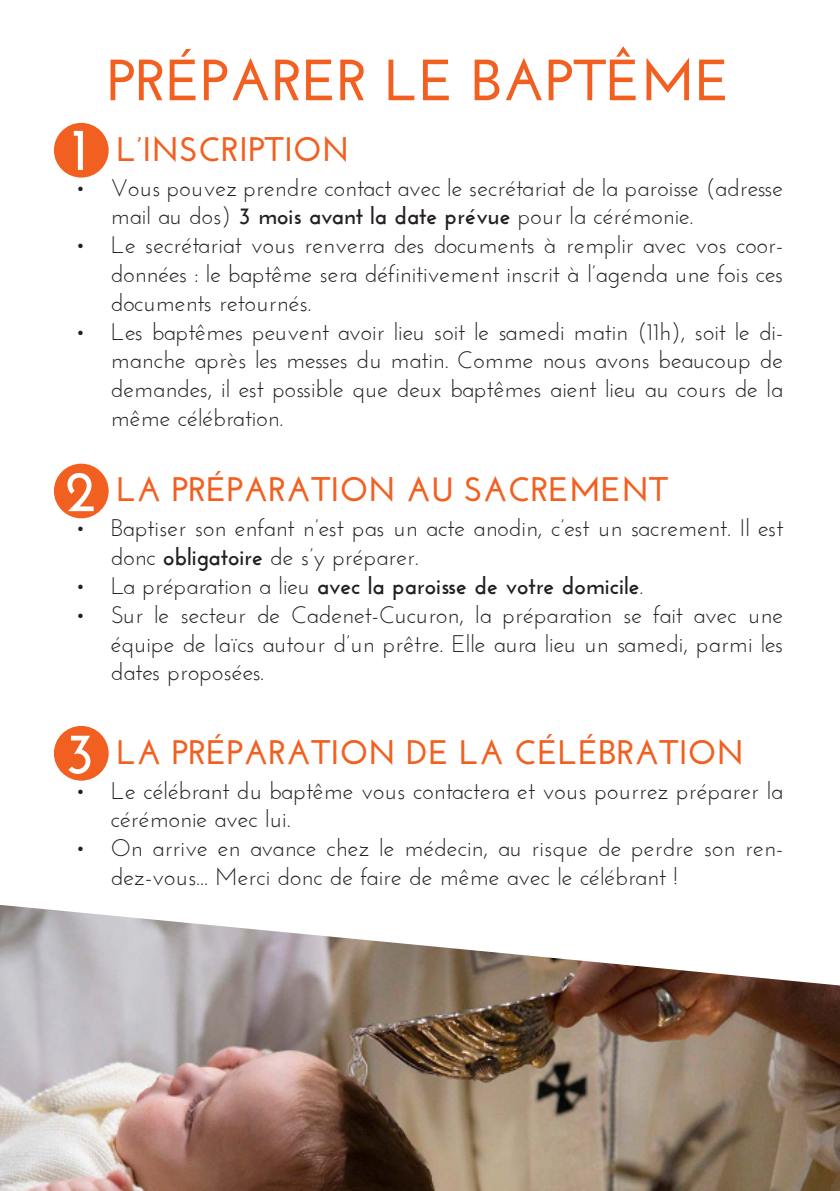
<style>
.page{position:relative;width:840px;height:1191px;background:#fff}
.page>*{position:absolute;margin:0;border:0;box-sizing:border-box;transform-origin:0 0}
.t1{font:700 60px "Josefin Sans";color:#fff}
.t2{font:700 58px "Josefin Sans";color:#f26021}
.t3{font:700 58px "Josefin Sans";color:#fff}
.t4{font:700 34px "Josefin Sans";color:#f26021}
.t5{font:24px/28.8px "Josefin Sans";color:#231f20}
.t6{font:700 24px "Josefin Sans";color:#231f20}
.s1{font-weight:700}
.s2{font-weight:400}
</style>
<div class="page">
<div style="left:54px;top:123px;width:55px;height:55px;background:#f26021;border-radius:50%"></div>
<div style="left:54px;top:463px;width:55px;height:55px;background:#f26021;border-radius:50%"></div>
<div style="left:54px;top:726px;width:55px;height:54px;background:#f26021;border-radius:50%"></div>
<img style="left:0;top:905px;width:839px;height:286px">
<p class="t2" style="left:107px;top:46px;width:624px">PRÉPARER LE BAPTÊME</p>
<p class="t1" style="left:72px;top:114px;width:18px">1</p>
<p class="t4" style="left:116px;top:129px;width:234px">L’INSCRIPTION</p>
<p class="t5" style="left:111px;top:173px;width:673px;text-indent:-36px">• Vous pouvez prendre contact avec le secrétariat de la paroisse (adresse mail au dos) <span class="s1">3 mois avant la date prévue</span> pour la cérémonie.</p>
<p class="t5" style="left:111px;top:230px;width:673px;text-align:justify;text-indent:-36px">• Le secrétariat vous renverra des documents à remplir avec vos coor&shy;données : le baptême sera définitivement inscrit à l’agenda une fois ces documents retournés.</p>
<p class="t5" style="left:111px;top:317px;width:673px;text-align:justify;text-indent:-36px">• Les baptêmes peuvent avoir lieu soit le samedi matin (11h), soit le di&shy;manche après les messes du matin. Comme nous avons beaucoup de demandes, il est possible que deux baptêmes aient lieu au cours de la même célébration.</p>
<p class="t3" style="left:65px;top:457px;width:32px">2</p>
<p class="t4" style="left:116px;top:470px;width:552px">LA PRÉPARATION AU SACREMENT</p>
<p class="t5" style="left:111px;top:513px;width:673px;text-indent:-36px">• Baptiser son enfant n’est pas un acte anodin, c’est un sacrement. Il est donc <span class="s1">obligatoire</span> de s’y préparer.</p>
<p class="t6" style="left:75px;top:571px;width:570px"><span class="s2">• La préparation a lieu</span> avec la paroisse de votre domicile<span class="s2">.</span></p>
<p class="t5" style="left:111px;top:600px;width:673px;text-align:justify;text-indent:-36px">• Sur le secteur de Cadenet-Cucuron, la préparation se fait avec une équipe de laïcs autour d’un prêtre. Elle aura lieu un samedi, parmi les dates proposées.</p>
<p class="t3" style="left:65px;top:719px;width:31px">3</p>
<p class="t4" style="left:116px;top:732px;width:629px">LA PRÉPARATION DE LA CÉLÉBRATION</p>
<p class="t5" style="left:111px;top:775px;width:673px;text-indent:-36px">• Le célébrant du baptême vous contactera et vous pourrez préparer la cérémonie avec lui.</p>
<p class="t5" style="left:111px;top:833px;width:673px;text-indent:-36px">• On arrive en avance chez le médecin, au risque de perdre son ren&shy;dez-vous... Merci donc de faire de même avec le célébrant !</p>
</div>
